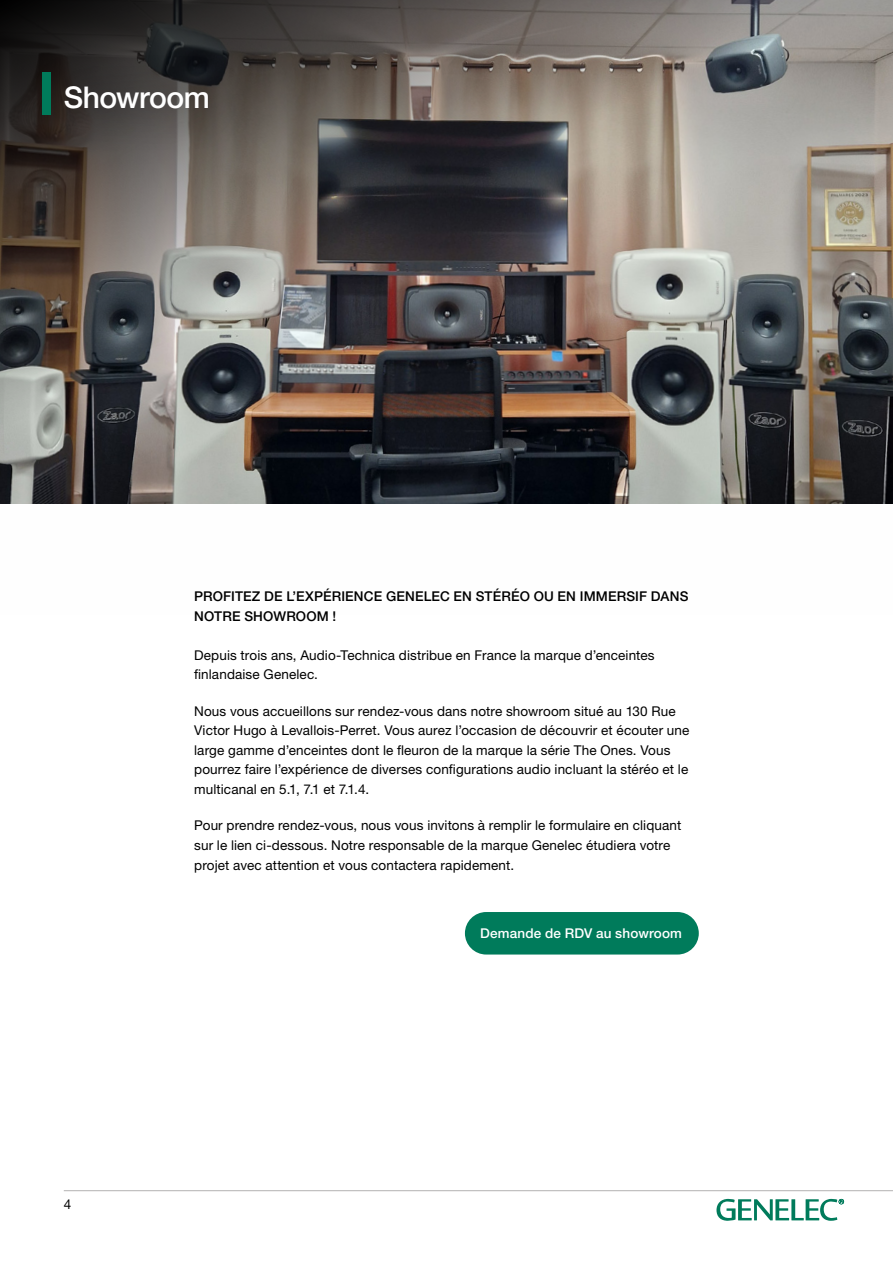
<style>
.page{position:relative;width:893px;height:1263px;background:#fff}
.page>*{position:absolute;margin:0;border:0;box-sizing:border-box;transform-origin:0 0}
._3_Page_headline{font:500 30px "Helvetica Neue LT Std";letter-spacing:-.02em;color:#fff}
._6_Body_text{font:13.5px/19.5px "Helvetica Neue LT Std";letter-spacing:.01em;color:#000}
._6_Body_text-2{font:500 13.5px/19.5px "Helvetica Neue LT Std";letter-spacing:.01em;color:#000}
._6_Body_text-3{font:500 13.5px "Helvetica Neue LT Std";letter-spacing:.01em;color:#fff}
</style>
<div class="page">
<svg style="left:716px;top:1199px;width:128px;height:22px"></svg>
<hr style="left:64px;top:1190px;width:829px;height:1px;background:#b3b2b2">
<img style="left:0;top:0;width:893px;height:504px">
<div style="left:24px;top:44px;width:232px;height:113px;background:#000;opacity:.2"></div>
<div style="left:43px;top:72px;width:8px;height:43px;background:#007b5b"></div>
<div style="left:465px;top:912px;width:234px;height:42px;background:#007b5b;border-radius:21px"></div>
<p class="_3_Page_headline" style="left:64px;top:79px;width:148px">Showroom</p>
<p class="_6_Body_text-2" style="left:194px;top:587px;width:496px">PROFITEZ DE L’EXPÉRIENCE GENELEC EN STÉRÉO OU EN IMMERSIF DANS<br>NOTRE SHOWROOM !</p>
<p class="_6_Body_text" style="left:194px;top:645px;width:462px">Depuis trois ans, Audio-Technica distribue en France la marque d’enceintes finlandaise Genelec.</p>
<p class="_6_Body_text" style="left:194px;top:701px;width:497px">Nous vous accueillons sur rendez-vous dans notre showroom situé au 130 Rue Victor Hugo à Levallois-Perret. Vous aurez l’occasion de découvrir et écouter une large gamme d’enceintes dont le fleuron de la marque la série The Ones. Vous pourrez faire l’expérience de diverses configurations audio incluant la stéréo et le multicanal en 5.1, 7.1 et 7.1.4.</p>
<p class="_6_Body_text" style="left:194px;top:816px;width:489px">Pour prendre rendez-vous, nous vous invitons à remplir le formulaire en cliquant sur le lien ci-dessous. Notre responsable de la marque Genelec étudiera votre projet avec attention et vous contactera rapidement.</p>
<p class="_6_Body_text" style="left:64px;top:1194px;width:9px">4</p>
<p class="_6_Body_text-3" style="left:480px;top:925px;width:203px">Demande de RDV au showroom</p>
</div>
